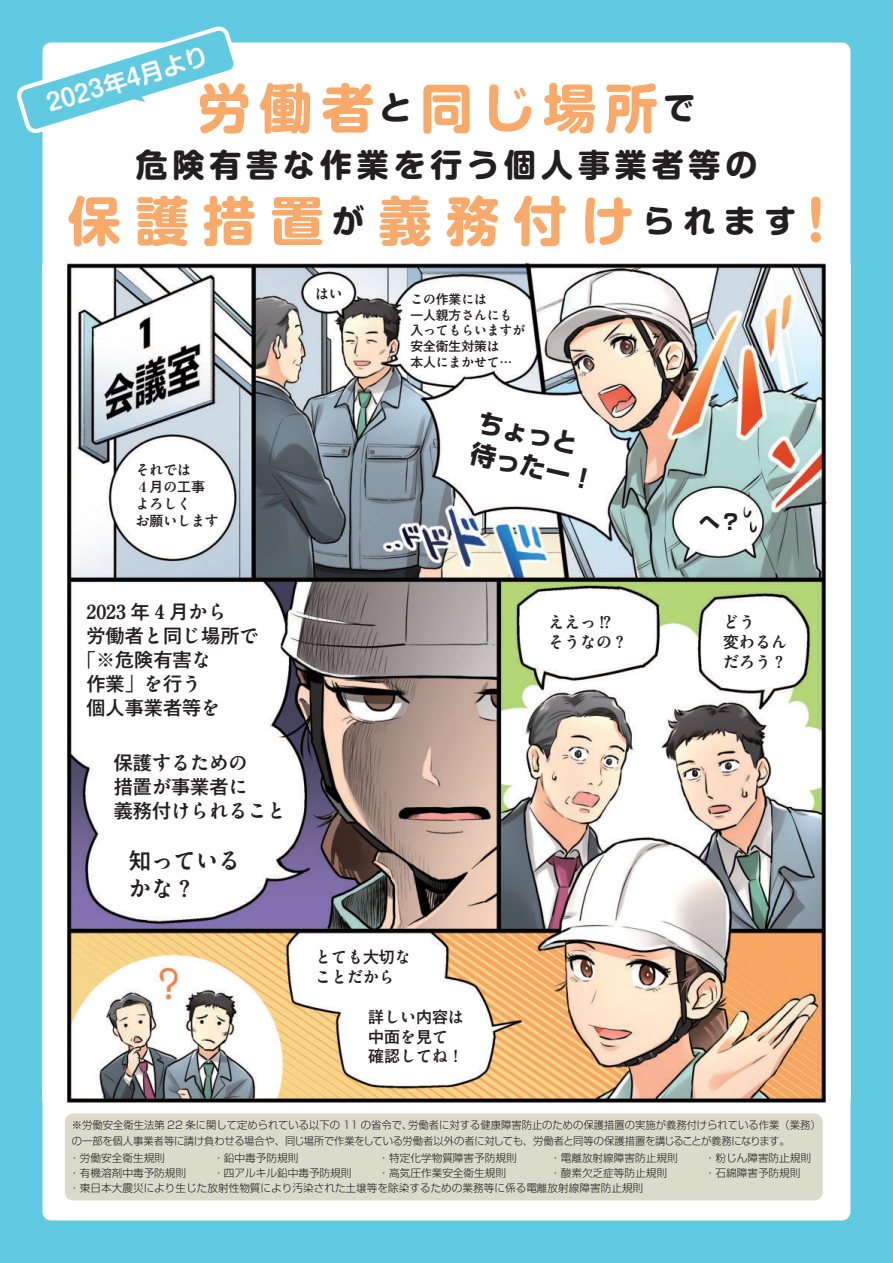
<style>
.page{position:relative;width:893px;height:1263px;background:#60cae1}
.page>*{position:absolute;margin:0;border:0;box-sizing:border-box;transform-origin:0 0}
.t1{font:700 53.1px "Shin M Go Pro";letter-spacing:.27em;color:#f9a969}
.t2{font:700 31.95px "Shin M Go Pro";letter-spacing:.155em;color:#231f20}
.t3{font:700 25.5px/32px "Shin Go Pro";color:#231f20}
.t4{font:700 23.4px "Shin M Go Pro De";color:#fff}
.t5{font:22.35px/27.9px "Antique Std ANM";color:#231f20}
.t6{font:700 21.3px "Shin Go Pro";color:#231f20}
.t7{font:500 19.2px "Gothic MB101 Pro";color:#231f20}
.t8{font:19.2px "Antique Std ANM";color:#231f20}
.t9{font:15.9px/20px "Antique Std ANM";color:#231f20}
.t10{font:500 15.9px/20px "Gothic MB101 Pro";color:#231f20}
.t11{font:13.8px/17.2px "Antique Std ANM";color:#231f20}
.t12{font:500 13.8px "Gothic MB101 Pro";color:#231f20}
.t13{font:12.75px "Antique Std ANM";color:#231f20}
.t14{font:500 12.75px "Gothic MB101 Pro";color:#231f20}
.t15{font:300 10.65px/15.5px "Shin Go Pro";color:#231f20}
.s1{font-family:"Ryumin Pro";font-weight:700}
.s2{font-family:"Antique Std ANM";font-weight:400}
.s3{font-family:"Gothic MB101 Pro";font-weight:500}
</style>
<div class="page">
<div style="left:43px;top:43px;width:807px;height:1177px;background:#fff;border-radius:9px"></div>
<img style="left:65px;top:260px;width:763px;height:843px">
<div style="left:65px;top:1113px;width:758px;height:87px;background:#dcdbcb;border-radius:9px"></div>
<svg style="left:16px;top:26px;width:225px;height:109px"></svg>
<h3 class="t4" style="left:42px;top:86px;width:169px;rotate:-17deg">2023年4月より</h3>
<h2 class="t2" style="left:136px;top:139px;width:623px">危険有害な作業を行う個人事業者等の</h2>
<h1 class="t1" style="left:68px;top:178px;width:759px">保護措置<sup>が</sup>義務付け<sup>られます</sup>!</h1>
<h1 class="t1" style="left:198px;top:65px;width:499px">労働者<sup>と</sup>同じ場所<sup>で</sup></h1>
<p class="t11" style="left:136px;top:459px;width:57px">それでは</p>
<p class="t12" style="left:136px;top:475px;width:71px"><span class="s1">４</span>月<span class="s2">の</span>工事</p>
<p class="t11" style="left:136px;top:494px;width:84px">よろしく<br>お<span class="s3">願</span>いします</p>
<h3 class="t8" style="left:86px;top:598px;width:142px">2023 <span class="s3">年</span> 4 <span class="s3">月</span>から</h3>
<h3 class="t7" style="left:86px;top:620px;width:174px">労働者<span class="s2">と</span>同<span class="s2">じ</span>場所<span class="s2">で</span></h3>
<h3 class="t7" style="left:77px;top:644px;width:135px"><span class="s2">「</span><span class="s1">※</span>危険有害<span class="s2">な</span></h3>
<h3 class="t7" style="left:86px;top:668px;width:116px">作業<span class="s2">」を</span>行<span class="s2">う</span></h3>
<h3 class="t7" style="left:86px;top:691px;width:135px">個人事業者等<span class="s2">を</span></h3>
<h3 class="t8" style="left:114px;top:749px;width:135px"><span class="s3">保護</span>するための</h3>
<h3 class="t7" style="left:114px;top:770px;width:135px">措置<span class="s2">が</span>事業者<span class="s2">に</span></h3>
<h3 class="t8" style="left:114px;top:796px;width:174px"><span class="s3">義務付</span>けられること</h3>
<h3 class="t5" style="left:129px;top:844px;width:113px"><span class="s3">知</span>っているかな？</h3>
<p class="t11" style="left:315px;top:284px;width:29px">はい</p>
<p class="t13" style="left:410px;top:289px;width:78px">この<span class="s3">作業</span>には</p>
<p class="t14" style="left:410px;top:304px;width:104px">一人親方<span class="s2">さんにも</span></p>
<p class="t13" style="left:410px;top:321px;width:116px"><span class="s3">入</span>ってもらいますが</p>
<p class="t14" style="left:410px;top:336px;width:91px">安全衛生対策<span class="s2">は</span></p>
<p class="t13" style="left:410px;top:353px;width:104px"><span class="s3">本人</span>にまかせて…</p>
<h3 class="t3" style="left:482px;top:403px;width:129px;rotate:13deg">ちょっと待ったー！</h3>
<h3 class="t6" style="left:699px;top:505px;width:44px">へ？</h3>
<h3 class="t9" style="left:548px;top:611px;width:81px">ええっ !?そうなの？</h3>
<h3 class="t9" style="left:723px;top:611px;width:65px">どう<br><span class="s3">変</span>わるんだろう？</h3>
<h3 class="t9" style="left:315px;top:945px;width:97px">とても<span class="s3">大切</span>なことだから</h3>
<h3 class="t10" style="left:368px;top:1004px;width:97px">詳<span class="s2">しい</span>内容<span class="s2">は</span>中面<span class="s2">を</span>見<span class="s2">て</span></h3>
<h3 class="t9" style="left:368px;top:1045px;width:97px"><span class="s3">確認</span>してね！</h3>
<p class="t15" style="left:72px;top:1116px;width:750px">※労働安全衛生法第 22 条に関して定められている以下の 11 の省令で、労働者に対する健康障害防止のための保護措置の実施が義務付けられている作業（業務）の一部を個人事業者等に請け負わせる場合や、同じ場所で作業をしている労働者以外の者に対しても、労働者と同等の保護措置を講じることが義務になります。</p>
<p class="t15" style="left:69px;top:1179px;width:575px">・東日本大震災により生じた放射性物質により汚染された土壌等を除染するための業務等に係る電離放射線障害防止規則</p>
<p class="t15" style="left:69px;top:1149px;width:118px">・労働安全衛生規則<br>・有機溶剤中毒予防規則</p>
<p class="t15" style="left:213px;top:1149px;width:140px">・鉛中毒予防規則<br>・四アルキル鉛中毒予防規則</p>
<p class="t15" style="left:379px;top:1149px;width:140px">・特定化学物質障害予防規則・高気圧作業安全衛生規則</p>
<p class="t15" style="left:550px;top:1149px;width:129px">・電離放射線障害防止規則・酸素欠乏症等防止規則</p>
<p class="t15" style="left:705px;top:1149px;width:118px">・粉じん障害防止規則　・石綿障害予防規則</p>
</div>
